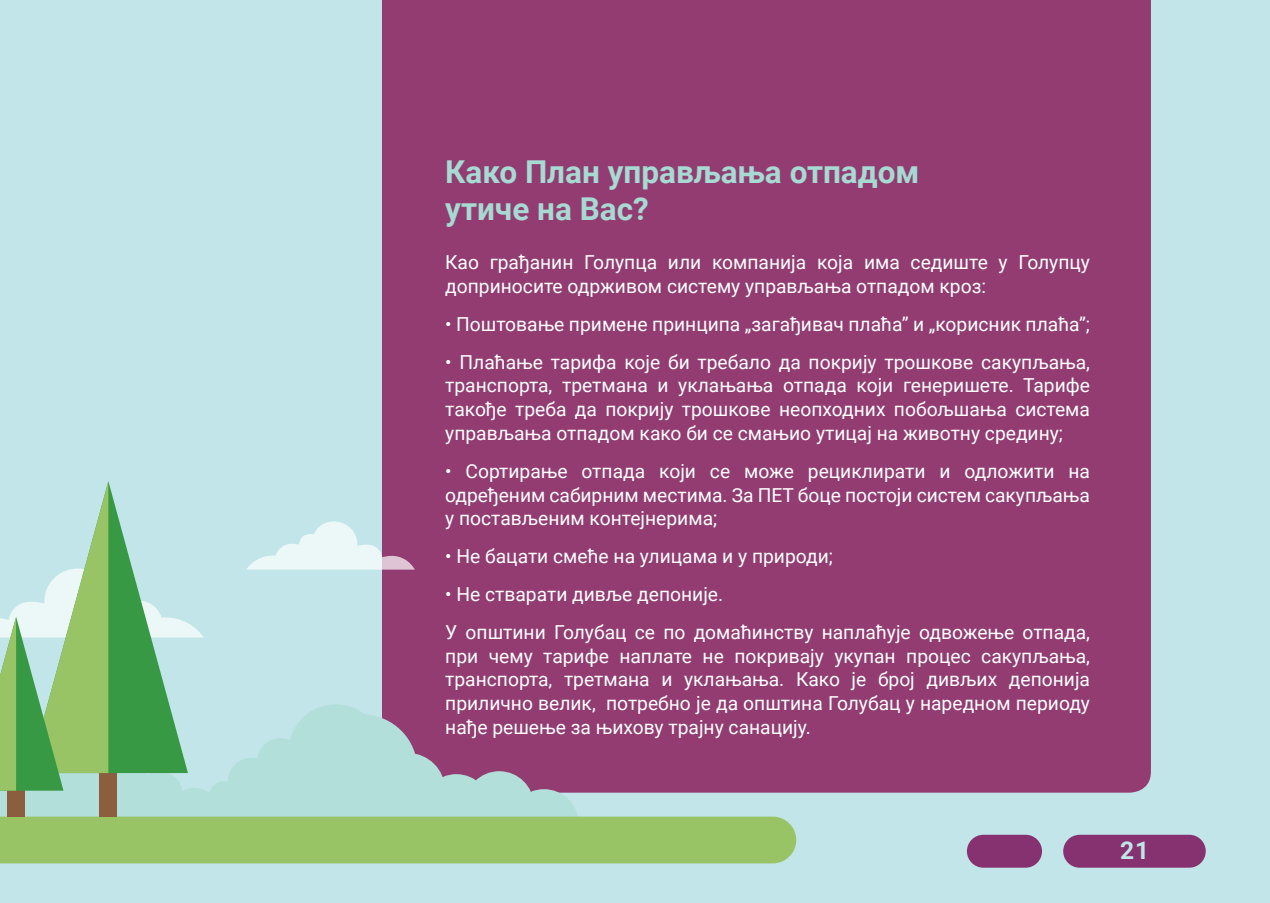
<style>
.page{position:relative;width:1270px;height:903px;background:#c1e5e8}
.page>*{position:absolute;margin:0;border:0;box-sizing:border-box;transform-origin:0 0}
.t1{font:700 31.5px/36.8px "Roboto";color:#a6dad2}
.t2{font:700 24.5px "Roboto";color:#c1e5e8}
.t3{font:19.25px/23.8px "Roboto";color:#fff;text-align:justify}
</style>
<div class="page">
<div style="left:967px;top:835px;width:75px;height:33px;background:#863270;border-radius:16px"></div>
<div style="left:1063px;top:835px;width:143px;height:33px;background:#863270;border-radius:16px"></div>
<div style="left:382px;top:0;width:769px;height:793px;background:#923c72"></div>
<div style="left:371px;top:753px;width:74px;height:74px;background:#b2dfd9;border-radius:50%"></div>
<div style="left:422px;top:774px;width:69px;height:69px;background:#b2dfd9;border-radius:50%"></div>
<div style="left:465px;top:771px;width:69px;height:69px;background:#b2dfd9;border-radius:50%"></div>
<div style="left:509px;top:789px;width:70px;height:69px;background:#b2dfd9;border-radius:50%"></div>
<div style="left:307px;top:714px;width:110px;height:111px;background:#b2dfd9;border-radius:50%"></div>
<svg style="left:0;top:704px;width:375px;height:112px;fill:#b2dfd9"></svg>
<svg style="left:246px;top:521px;width:169px;height:49px"></svg>
<div style="left:0;top:816px;width:796px;height:47px;background:#98c465"></div>
<div style="left:99px;top:617px;width:18px;height:199px;background:#8b5f3d"></div>
<div style="left:7px;top:683px;width:18px;height:133px;background:#8b5f3d"></div>
<svg style="left:0;top:481px;width:204px;height:310px"></svg>
<p class="t1" style="left:445px;top:153px;width:476px">Како План управљања отпадом утиче на Вас?</p>
<p class="t3" style="left:445px;top:250px;width:646px">Као грађанин Голупца или компанија која има седиште у Голупцу доприносите одрживом систему управљања отпадом кроз:</p>
<p class="t3" style="left:445px;top:311px;width:646px">• Поштовање примене принципа „загађивач плаћа” и „корисник плаћа”;</p>
<p class="t3" style="left:445px;top:349px;width:646px">• Плаћање тарифа које би требало да покрију трошкове сакупљања, транспорта, третмана и уклањања отпада који генеришете. Тарифе такође треба да покрију трошкове неопходних побољшања система управљања отпадом како би се смањио утицај на животну средину;</p>
<p class="t3" style="left:445px;top:458px;width:646px">• Сортирање отпада који се може рециклирати и одложити на одређеним сабирним местима. За ПЕТ боце постоји систем сакупљања у постављеним контејнерима;</p>
<p class="t3" style="left:445px;top:544px;width:389px">• Не бацати смеће на улицама и у природи;</p>
<p class="t3" style="left:445px;top:581px;width:279px">• Не стварати дивље депоније.</p>
<p class="t3" style="left:445px;top:619px;width:646px">У општини Голубац се по домаћинству наплаћује одвожење отпада, при чему тарифе наплате не покривају укупан процес сакупљања, транспорта, третмана и уклањања. Како је број дивљих депонија прилично велик, потребно је да општина Голубац у наредном периоду нађе решење за њихову трајну санацију.</p>
<p class="t2" style="left:1120px;top:833px;width:30px">21</p>
</div>
